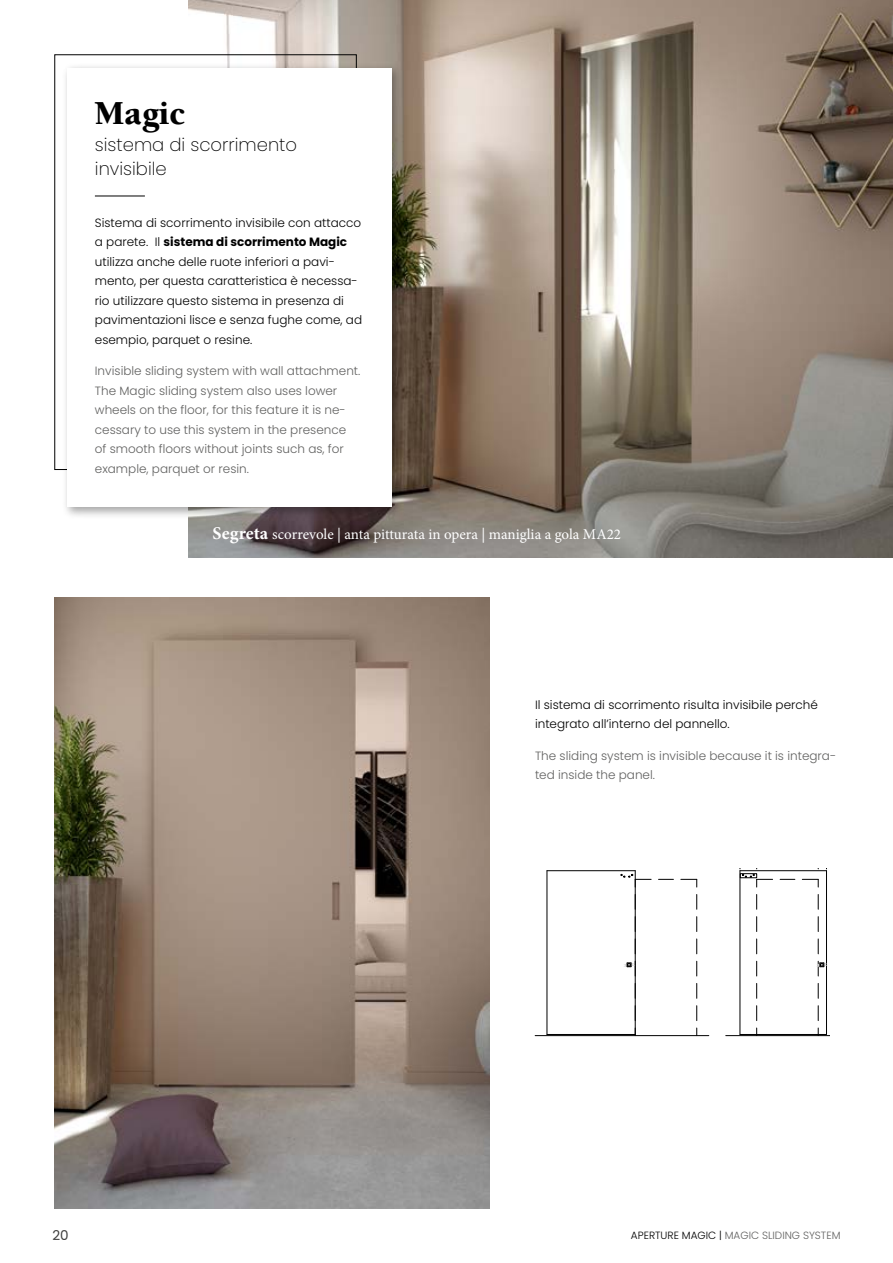
<style>
.page{position:relative;width:893px;height:1263px;background:#fff}
.page>*{position:absolute;margin:0;border:0;box-sizing:border-box;transform-origin:0 0}
.t1{font:900 34.5px "Berkeley";color:#000}
.t2{font:200 18px/24px "Poppins";color:#000}
.t3{font:15px "Minion Pro";color:#fff}
.t4{font:13.5px "Poppins";color:#3c3c3b}
.t5{font:300 12px/19.5px "Poppins";color:#000}
.t6{font:300 12px/19.5px "Poppins";color:#616160}
.t7{font:300 10.5px "Poppins";color:#616160}
.s1{font-weight:700}
.s2{font-weight:700;font-size:18px}
.s3{color:#000}
</style>
<div class="page">
<img style="left:188px;top:0;width:705px;height:557px">
<img style="left:54px;top:597px;width:435px;height:612px">
<div style="left:62px;top:63px;width:341px;height:455px;background:#000;opacity:.35"></div>
<div style="left:67px;top:68px;width:325px;height:439px;background:#fff"></div>
<hr style="left:826px;top:871px;width:1px;height:163px;background:#000">
<hr style="left:740px;top:871px;width:1px;height:163px;background:#000">
<hr style="left:726px;top:1035px;width:103px;height:1px;background:#000">
<hr style="left:740px;top:1034px;width:86px;height:1px;background:#000">
<hr style="left:740px;top:870px;width:86px;height:1px;background:#000">
<svg style="left:818px;top:1006px;width:1px;height:14px"></svg>
<svg style="left:818px;top:983px;width:1px;height:15px"></svg>
<svg style="left:818px;top:939px;width:1px;height:15px"></svg>
<svg style="left:818px;top:917px;width:1px;height:14px"></svg>
<svg style="left:818px;top:894px;width:1px;height:15px"></svg>
<svg style="left:756px;top:1006px;width:1px;height:14px"></svg>
<svg style="left:756px;top:983px;width:1px;height:15px"></svg>
<svg style="left:756px;top:961px;width:1px;height:15px"></svg>
<svg style="left:756px;top:939px;width:1px;height:15px"></svg>
<svg style="left:756px;top:917px;width:1px;height:14px"></svg>
<svg style="left:756px;top:894px;width:1px;height:15px"></svg>
<svg style="left:802px;top:879px;width:17px;height:8px"></svg>
<svg style="left:780px;top:879px;width:15px;height:1px"></svg>
<hr style="left:635px;top:871px;width:1px;height:163px;background:#000">
<hr style="left:547px;top:871px;width:1px;height:163px;background:#000">
<hr style="left:535px;top:1035px;width:174px;height:1px;background:#000">
<hr style="left:547px;top:1034px;width:88px;height:1px;background:#000">
<hr style="left:547px;top:870px;width:88px;height:1px;background:#000">
<svg style="left:696px;top:1006px;width:1px;height:14px"></svg>
<svg style="left:696px;top:983px;width:1px;height:15px"></svg>
<svg style="left:696px;top:961px;width:1px;height:15px"></svg>
<svg style="left:696px;top:939px;width:1px;height:15px"></svg>
<svg style="left:696px;top:917px;width:1px;height:14px"></svg>
<svg style="left:696px;top:894px;width:1px;height:15px"></svg>
<svg style="left:635px;top:1006px;width:1px;height:14px"></svg>
<svg style="left:635px;top:983px;width:1px;height:15px"></svg>
<svg style="left:635px;top:939px;width:1px;height:15px"></svg>
<svg style="left:635px;top:917px;width:1px;height:14px"></svg>
<svg style="left:635px;top:894px;width:1px;height:15px"></svg>
<svg style="left:681px;top:879px;width:16px;height:8px"></svg>
<svg style="left:658px;top:879px;width:15px;height:1px"></svg>
<svg style="left:621px;top:874px;width:30px;height:13px"></svg>
<svg style="left:818px;top:961px;width:6px;height:15px"></svg>
<svg style="left:740px;top:869px;width:33px;height:18px"></svg>
<div style="left:740px;top:874px;width:17px;height:4px;border:1px solid #000"></div>
<svg style="left:626px;top:961px;width:10px;height:15px"></svg>
<hr style="left:95px;top:196px;width:50px;height:1px;background:#000">
<h1 class="t1" style="left:95px;top:95px;width:92px">Magic</h1>
<h2 class="t2" style="left:95px;top:133px;width:204px">sistema di scorrimento invisibile</h2>
<p class="t5" style="left:95px;top:213px;width:269px">Sistema di scorrimento invisibile con attacco a parete. Il <span class="s1">sistema di scorrimento Magic </span>utilizza anche delle ruote inferiori a pavi&shy;mento, per questa caratteristica è necessa&shy;rio utilizzare questo sistema in presenza di pavimentazioni lisce e senza fughe come, ad esempio, parquet o resine.</p>
<p class="t6" style="left:95px;top:361px;width:267px">Invisible sliding system with wall attachment.<br>The Magic sliding system also uses lower wheels on the floor, for this feature it is ne&shy;cessary to use this system in the presence of smooth floors without joints such as, for example, parquet or resin.</p>
<p class="t3" style="left:213px;top:524px;width:410px"><span class="s2">Segreta</span> scorrevole | anta pitturata in opera | maniglia a gola MA22</p>
<p class="t5" style="left:535px;top:695px;width:284px">Il sistema di scorrimento risulta invisibile perché integrato all’interno del pannello.</p>
<p class="t6" style="left:535px;top:746px;width:303px">The sliding system is invisible because it is integra&shy;ted inside the panel.</p>
<p class="t4" style="left:52px;top:1227px;width:18px">20</p>
<p class="t7" style="left:631px;top:1229px;width:211px"><span class="s3">APERTURE MAGIC |</span> MAGIC SLIDING SYSTEM</p>
</div>
